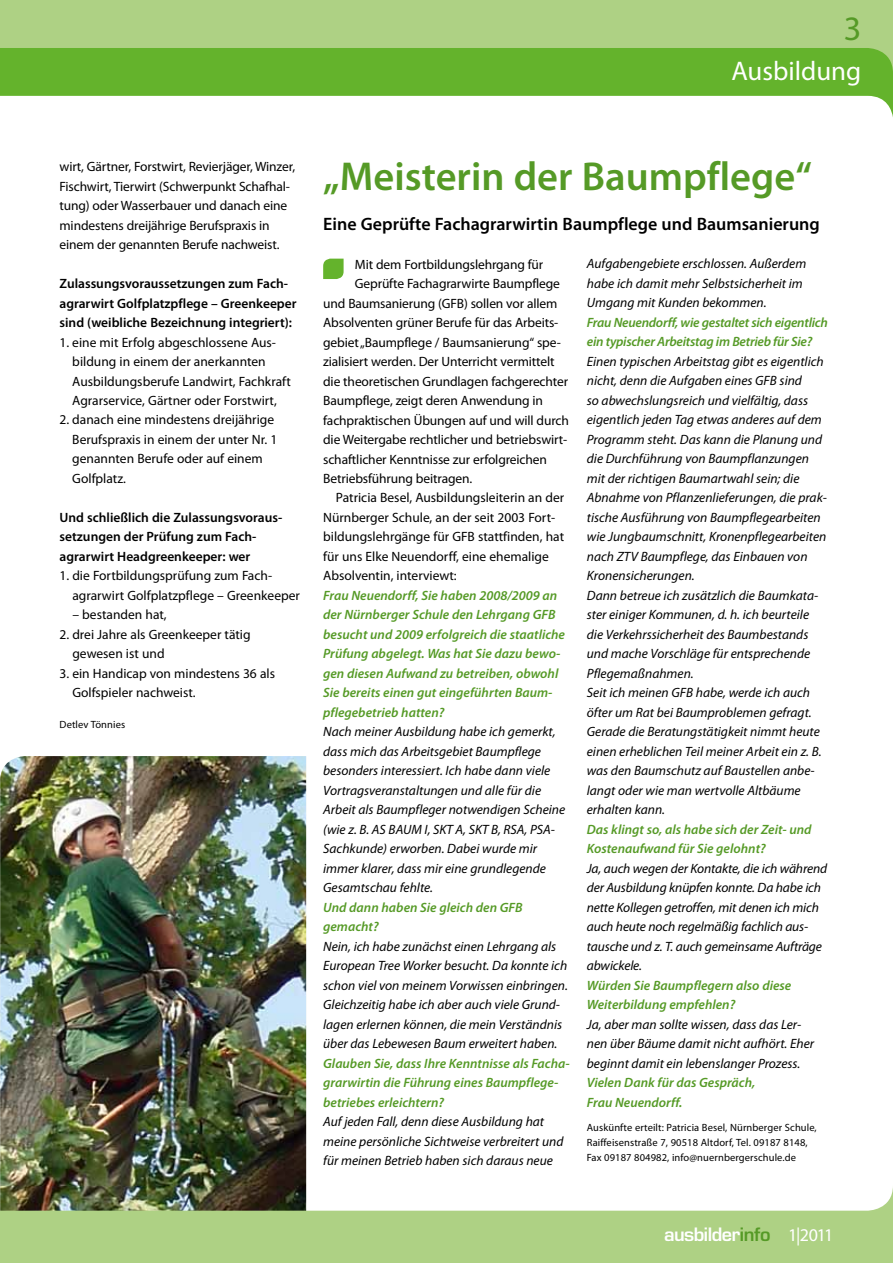
<style>
.page{position:relative;width:893px;height:1263px;background:#fff}
.page>*{position:absolute;margin:0;border:0;box-sizing:border-box;transform-origin:0 0}
.t1{font:600 40.5px "Myriad Pro";color:#559a26}
.t2{font:34.35px "Myriad Pro";color:#559a26}
.t3{font:27px "Myriad Pro";color:#fff}
.t4{font:600 18px "Myriad Pro";color:#000}
.t5{font:600 18px "Eurostile";letter-spacing:-.025em;color:#fff}
.t6{font:italic 13.5px/19.5px "Myriad Pro";color:#000}
.t7{font:13.5px/19.5px "Myriad Pro";letter-spacing:-.01em;color:#000}
.t8{font:italic 600 13.5px/19.5px "Myriad Pro";color:#559a26}
.t9{font:600 13.5px/19.5px "Myriad Pro";color:#000}
.t10{font:italic 600 13.5px/19.5px "Myriad Pro";letter-spacing:-.02em;color:#559a26}
.t11{font:10.5px/15px "Myriad Pro";letter-spacing:.01em;color:#000}
.s1{color:#559a26}
.s2{font-family:"Myriad Pro";font-weight:400}
</style>
<div class="page">
<img style="left:0;top:756px;width:306px;height:405px">
<svg style="left:323px;top:259px;width:21px;height:20px"></svg>
<div style="left:0;top:0;width:893px;height:87px;background:#aed184"></div>
<svg style="left:0;top:48px;width:893px;height:69px;fill:#64b32c"></svg>
<svg style="left:0;top:1161px;width:893px;height:102px;fill:#aed184"></svg>
<h2 class="t2" style="left:844px;top:7px;width:19px">3</h2>
<h3 class="t3" style="left:731px;top:54px;width:132px">Ausbildung</h3>
<p class="t7" style="left:60px;top:157px;width:237px">wirt, Gärtner, Forstwirt, Revierjäger, Winzer, Fischwirt, Tierwirt (Schwerpunkt Schafhal&shy;tung) oder Wasserbauer und danach eine mindestens dreijährige Berufspraxis in einem der genannten Berufe nachweist.</p>
<p class="t9" style="left:60px;top:273px;width:239px">Zulassungsvoraussetzungen zum Fach&shy;agrarwirt Golfplatzpflege – Greenkeeper sind (weibliche Bezeichnung integriert):</p>
<p class="t7" style="left:72px;top:332px;width:220px;text-indent:-13px">1. eine mit Erfolg abgeschlossene Aus&shy;bildung in einem der anerkannten Ausbildungsberufe Landwirt, Fachkraft Agrarservice, Gärtner oder Forstwirt,</p>
<p class="t7" style="left:72px;top:410px;width:207px;text-indent:-13px">2. danach eine mindestens dreijährige<br>Berufspraxis in einem der unter Nr. 1 genannten Berufe oder auf einem<br>Golfplatz.</p>
<p class="t9" style="left:60px;top:507px;width:223px">Und schließlich die Zulassungsvoraus&shy;setzungen der Prüfung zum Fach&shy;agrarwirt Headgreenkeeper: wer</p>
<p class="t7" style="left:72px;top:566px;width:229px;text-indent:-13px">1. die Fortbildungsprüfung zum Fach&shy;agrarwirt Golfplatzpflege – Greenkeeper</p>
<p class="t7" style="left:72px;top:605px;width:96px">– bestanden hat,</p>
<p class="t7" style="left:72px;top:624px;width:180px;text-indent:-13px">2. drei Jahre als Greenkeeper tätig gewesen ist und</p>
<p class="t7" style="left:72px;top:663px;width:204px;text-indent:-13px">3. ein Handicap von mindestens 36 als<br>Golfspieler nachweist.</p>
<p class="t11" style="left:60px;top:716px;width:67px">Detlev Tönnies</p>
<h1 class="t1" style="left:323px;top:151px;width:490px">„Meisterin der Baumpflege“</h1>
<h3 class="t4" style="left:323px;top:212px;width:498px">Eine Geprüfte Fachagrarwirtin Baumpflege und Baumsanierung</h3>
<p class="t7" style="left:355px;top:254px;width:190px">Mit dem Fortbildungslehrgang für</p>
<p class="t7" style="left:355px;top:274px;width:207px">Geprüfte Fachagrarwirte Baumpflege</p>
<p class="t7" style="left:323px;top:293px;width:236px">und Baumsanierung (GFB) sollen vor allem</p>
<p class="t7" style="left:323px;top:312px;width:237px">Absolventen grüner Berufe für das Arbeits-</p>
<p class="t7" style="left:323px;top:332px;width:239px">gebiet „Baumpflege / Baumsanierung“ spe-</p>
<p class="t7" style="left:323px;top:351px;width:233px">zialisiert werden. Der Unterricht vermittelt</p>
<p class="t7" style="left:323px;top:371px;width:246px">die theoretischen Grundlagen fachgerechter</p>
<p class="t7" style="left:323px;top:390px;width:221px">Baumpflege, zeigt deren Anwendung in</p>
<p class="t7" style="left:323px;top:410px;width:247px">fachpraktischen Übungen auf und will durch</p>
<p class="t7" style="left:323px;top:429px;width:246px">die Weitergabe rechtlicher und betriebswirt-</p>
<p class="t7" style="left:323px;top:449px;width:225px">schaftlicher Kenntnisse zur erfolgreichen</p>
<p class="t7" style="left:323px;top:468px;width:151px">Betriebsführung beitragen.</p>
<p class="t7" style="left:336px;top:488px;width:230px">Patricia Besel, Ausbildungsleiterin an der</p>
<p class="t7" style="left:323px;top:507px;width:234px">Nürnberger Schule, an der seit 2003 Fort-</p>
<p class="t7" style="left:323px;top:527px;width:242px">bildungslehrgänge für GFB stattfinden, hat</p>
<p class="t7" style="left:323px;top:546px;width:227px">für uns Elke Neuendorff, eine ehemalige</p>
<p class="t7" style="left:323px;top:566px;width:135px">Absolventin, interviewt:</p>
<p class="t8" style="left:323px;top:585px;width:243px">Frau Neuendorff, Sie haben 2008/2009 an der Nürnberger Schule den Lehrgang GFB besucht und 2009 erfolgreich die staatliche Prüfung abgelegt. Was hat Sie dazu bewo&shy;gen diesen Aufwand zu betreiben, obwohl Sie bereits einen gut eingeführten Baum&shy;pflegebetrieb hatten?</p>
<p class="t6" style="left:323px;top:722px;width:244px">Nach meiner Ausbildung habe ich gemerkt, dass mich das Arbeitsgebiet Baumpflege besonders interessiert. Ich habe dann viele Vortragsveranstaltungen und alle für die Arbeit als Baumpfleger notwendigen Scheine (wie z. B. AS BAUM I, SKT A, SKT B, RSA, PSA-Sachkunde) erworben. Dabei wurde mir immer klarer, dass mir eine grundlegende Gesamtschau fehlte.</p>
<p class="t8" style="left:323px;top:897px;width:201px">Und dann haben Sie gleich den GFB gemacht?</p>
<p class="t6" style="left:323px;top:936px;width:246px">Nein, ich habe zunächst einen Lehrgang als European Tree Worker besucht. Da konnte ich schon viel von meinem Vorwissen einbringen.<br>Gleichzeitig habe ich aber auch viele Grund&shy;lagen erlernen können, die mein Verständnis über das Lebewesen Baum erweitert haben.</p>
<p class="t8" style="left:323px;top:1053px;width:248px">Glauben Sie, dass Ihre Kenntnisse als Facha&shy;grarwirtin die Führung eines Baumpflege&shy;betriebes erleichtern?</p>
<p class="t6" style="left:323px;top:1112px;width:242px">Auf jeden Fall, denn diese Ausbildung hat meine persönliche Sichtweise verbreitert und für meinen Betrieb haben sich daraus neue</p>
<p class="t6" style="left:587px;top:254px;width:221px">Aufgabengebiete erschlossen. Außerdem habe ich damit mehr Selbstsicherheit im<br>Umgang mit Kunden bekommen.</p>
<p class="t10" style="left:587px;top:312px;width:242px">Frau Neuendorff, wie gestaltet sich eigentlich ein typischer Arbeitstag im Betrieb für Sie?</p>
<p class="t6" style="left:587px;top:351px;width:242px">Einen typischen Arbeitstag gibt es eigentlich nicht, denn die Aufgaben eines GFB sind<br>so abwechslungsreich und vielfältig, dass eigentlich jeden Tag etwas anderes auf dem Programm steht. Das kann die Planung und die Durchführung von Baumpflanzungen mit der richtigen Baumartwahl sein; die Abnahme von Pflanzenlieferungen, die prak&shy;tische Ausführung von Baumpflegearbeiten wie Jungbaumschnitt, Kronenpflegearbeiten nach ZTV Baumpflege, das Einbauen von Kronensicherungen.<br>Dann betreue ich zusätzlich die Baumkata&shy;ster einiger Kommunen, d. h. ich beurteile die Verkehrssicherheit des Baumbestands und mache Vorschläge für entsprechende Pflegemaßnahmen.<br>Seit ich meinen GFB habe, werde ich auch öfter um Rat bei Baumproblemen gefragt.<br>Gerade die Beratungstätigkeit nimmt heute einen erheblichen Teil meiner Arbeit ein z. B. was den Baumschutz auf Baustellen anbe&shy;langt oder wie man wertvolle Altbäume erhalten kann.</p>
<p class="t8" style="left:587px;top:819px;width:226px">Das klingt so, als habe sich der Zeit- und<br>Kostenaufwand für Sie gelohnt?</p>
<p class="t6" style="left:587px;top:858px;width:242px">Ja, auch wegen der Kontakte, die ich während der Ausbildung knüpfen konnte. Da habe ich nette Kollegen getroffen, mit denen ich mich auch heute noch regelmäßig fachlich aus&shy;tausche und z. T. auch gemeinsame Aufträge abwickele.</p>
<p class="t8" style="left:587px;top:975px;width:206px">Würden Sie Baumpflegern also diese<br>Weiterbildung empfehlen?</p>
<p class="t6" style="left:587px;top:1014px;width:229px">Ja, aber man sollte wissen, dass das Ler&shy;nen über Bäume damit nicht aufhört. Eher beginnt damit ein lebenslanger Prozess.</p>
<p class="t8" style="left:587px;top:1072px;width:170px">Vielen Dank für das Gespräch,<br>Frau Neuendorff.</p>
<p class="t11" style="left:587px;top:1120px;width:231px">Auskünfte erteilt: Patricia Besel, Nürnberger Schule,<br>Raiffeisenstraße 7, 90518 Altdorf, Tel. 09187 8148,<br>Fax 09187 804982, info@nuernbergerschule.de</p>
<h3 class="t5" style="left:664px;top:1223px;width:171px">ausbilder<span class="s1">info</span> <span class="s2">1|2011</span></h3>
</div>
